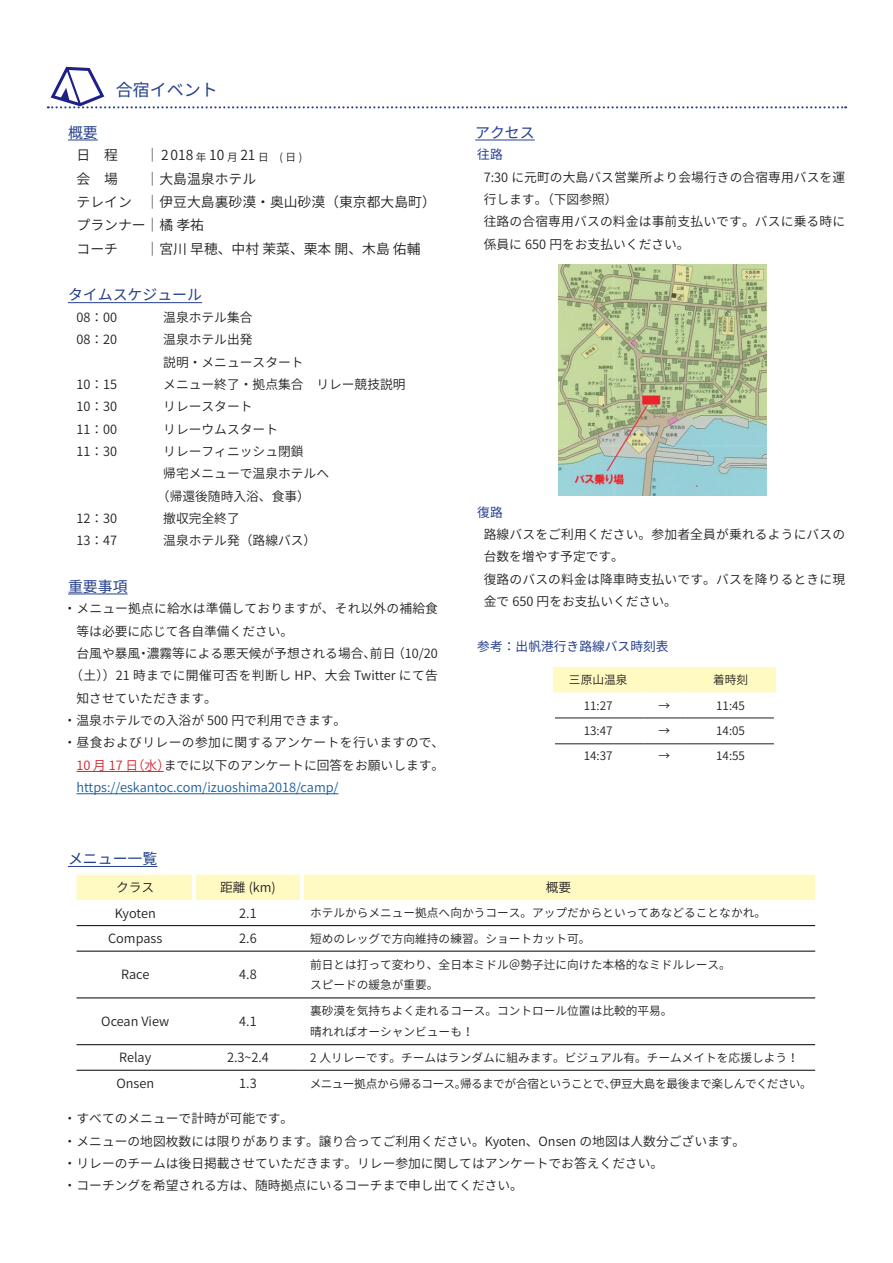
<style>
.page{position:relative;width:893px;height:1263px;background:#fff}
.page>*{position:absolute;margin:0;border:0;box-sizing:border-box;transform-origin:0 0}
.t1{font:16.95px "Source Han Sans JP";color:#253f8e}
.t2{font:14.85px "Source Han Sans JP";color:#253f8e}
.t3{font:13.8px/23.4px "Source Han Sans JP";color:#231f20}
.t4{font:12.75px/22.4px "Source Han Sans JP";color:#231f20}
.t5{font:12.75px "Source Han Sans JP";color:#175d9e}
.t6{font:12.75px "Source Han Sans JP";letter-spacing:.035em;color:#231f20}
.t7{font:12.75px "Source Han Sans JP";letter-spacing:.03em;color:#231f20}
.t8{font:12.75px "Source Han Sans JP";color:#253f8e}
.t9{font:11.7px/20.9px "Source Han Sans JP";color:#231f20}
.t10{font:11.7px "Source Han Sans JP";letter-spacing:-.05em;color:#231f20}
.s1{font-size:10.65px}
.s2{color:#d1232a}
</style>
<div class="page">
<hr style="left:68px;top:140px;width:30px;height:1px;background:#253f8e">
<hr style="left:68px;top:302px;width:134px;height:1px;background:#253f8e">
<hr style="left:68px;top:594px;width:60px;height:1px;background:#253f8e">
<hr style="left:77px;top:771px;width:87px;height:1px;background:#d1232a">
<hr style="left:77px;top:793px;width:262px;height:1px;background:#175d9e">
<svg style="left:48px;top:67px;width:798px;height:41px"></svg>
<hr style="left:475px;top:140px;width:60px;height:1px;background:#253f8e">
<div style="left:553px;top:667px;width:223px;height:25px;background:#fffac1"></div>
<hr style="left:555px;top:718px;width:89px;height:1px;background:#231f20">
<hr style="left:644px;top:718px;width:41px;height:1px;background:#231f20">
<hr style="left:685px;top:718px;width:89px;height:1px;background:#231f20">
<hr style="left:555px;top:743px;width:89px;height:1px;background:#231f20">
<hr style="left:644px;top:743px;width:41px;height:1px;background:#231f20">
<hr style="left:685px;top:743px;width:89px;height:1px;background:#231f20">
<img style="left:558px;top:264px;width:208px;height:232px">
<hr style="left:68px;top:866px;width:89px;height:1px;background:#253f8e">
<div style="left:77px;top:874px;width:738px;height:26px;background:#fffac1"></div>
<hr style="left:77px;top:925px;width:117px;height:1px;background:#000">
<hr style="left:194px;top:925px;width:108px;height:1px;background:#000">
<hr style="left:302px;top:925px;width:513px;height:1px;background:#000">
<hr style="left:77px;top:951px;width:117px;height:1px;background:#000">
<hr style="left:194px;top:951px;width:108px;height:1px;background:#000">
<hr style="left:302px;top:951px;width:513px;height:1px;background:#000">
<hr style="left:77px;top:998px;width:117px;height:1px;background:#000">
<hr style="left:194px;top:998px;width:108px;height:1px;background:#000">
<hr style="left:302px;top:998px;width:513px;height:1px;background:#000">
<hr style="left:77px;top:1044px;width:117px;height:1px;background:#000">
<hr style="left:194px;top:1044px;width:108px;height:1px;background:#000">
<hr style="left:302px;top:1044px;width:513px;height:1px;background:#000">
<hr style="left:77px;top:1070px;width:117px;height:1px;background:#000">
<hr style="left:194px;top:1070px;width:108px;height:1px;background:#000">
<hr style="left:302px;top:1070px;width:513px;height:1px;background:#000">
<hr style="left:192px;top:874px;width:4px;height:26px;background:#fff">
<hr style="left:300px;top:874px;width:4px;height:26px;background:#fff">
<h1 class="t1" style="left:116px;top:80px;width:104px">合宿イベント</h1>
<p class="t2" style="left:68px;top:124px;width:31px">概要</p>
<p class="t3" style="left:77px;top:144px;width:361px">日　程　　｜ 2 018 <span class="s1">年</span> 10 <span class="s1">月</span> 21 <span class="s1">日　( 日 )<br></span>会　場　　｜大島温泉ホテル<br>テレイン　｜伊豆大島裏砂漠・奥山砂漠（東京都大島町）プランナー｜橘孝祐<br>コーチ　　｜宮川早穂、中村茉菜、栗本開、木島佑輔</p>
<p class="t2" style="left:68px;top:287px;width:135px">タイムスケジュール</p>
<p class="t4" style="left:77px;top:306px;width:42px">08：00</p>
<p class="t4" style="left:163px;top:306px;width:91px">温泉ホテル集合</p>
<p class="t4" style="left:77px;top:329px;width:42px">08：20</p>
<p class="t4" style="left:163px;top:329px;width:142px">温泉ホテル出発<br>説明・メニュースタート</p>
<p class="t4" style="left:77px;top:373px;width:42px">10：15</p>
<p class="t4" style="left:163px;top:373px;width:244px">メニュー終了・拠点集合　リレー競技説明</p>
<p class="t4" style="left:77px;top:396px;width:42px">10：30</p>
<p class="t4" style="left:163px;top:396px;width:91px">リレースタート</p>
<p class="t4" style="left:77px;top:418px;width:42px">11：00</p>
<p class="t4" style="left:163px;top:418px;width:116px">リレーウムスタート</p>
<p class="t4" style="left:77px;top:440px;width:42px">11：30</p>
<p class="t4" style="left:163px;top:440px;width:142px">リレーフィニッシュ閉鎖</p>
<p class="t4" style="left:163px;top:463px;width:167px">帰宅メニューで温泉ホテルへ</p>
<p class="t4" style="left:157px;top:485px;width:155px">（帰還後随時入浴、食事）</p>
<p class="t4" style="left:77px;top:507px;width:42px">12：30</p>
<p class="t4" style="left:163px;top:507px;width:78px">撤収完全終了</p>
<p class="t4" style="left:77px;top:530px;width:42px">13：47</p>
<p class="t4" style="left:163px;top:530px;width:155px">温泉ホテル発（路線バス）</p>
<p class="t2" style="left:68px;top:578px;width:61px">重要事項</p>
<p class="t4" style="left:64px;top:598px;width:376px">・ メニュー拠点に給水は準備しておりますが、それ以外の補給食</p>
<p class="t4" style="left:77px;top:620px;width:218px">等は必要に応じて各自準備ください。</p>
<p class="t4" style="left:77px;top:642px;width:363px">台風や暴風・濃霧等による悪天候が予想される場合、前日（10/20</p>
<p class="t6" style="left:70px;top:668px;width:369px">（土））21 時までに開催可否を判断し HP、大会 Twitter にて告</p>
<p class="t4" style="left:77px;top:687px;width:142px">知させていただきます。</p>
<p class="t4" style="left:64px;top:709px;width:284px">・ 温泉ホテルでの入浴が 500 円で利用できます。</p>
<p class="t7" style="left:64px;top:735px;width:382px">・ 昼食およびリレーの参加に関するアンケートを行いますので、</p>
<p class="t4" style="left:77px;top:754px;width:369px"><span class="s2">10 月 17 日（水）</span>までに以下のアンケートに回答をお願いします。</p>
<p class="t5" style="left:77px;top:780px;width:264px">https://eskantoc.com/izuoshima2018/camp/</p>
<p class="t2" style="left:475px;top:124px;width:61px">アクセス</p>
<p class="t8" style="left:477px;top:147px;width:27px">往路</p>
<p class="t4" style="left:484px;top:166px;width:363px">7:30 に元町の大島バス営業所より会場行きの合宿専用バスを運行します。（下図参照）<br>往路の合宿専用バスの料金は事前支払いです。バスに乗る時に係員に 650 円をお支払いください。</p>
<p class="t8" style="left:477px;top:505px;width:27px">復路</p>
<p class="t4" style="left:484px;top:523px;width:363px">路線バスをご利用ください。参加者全員が乗れるようにバスの台数を増やす予定です。<br>復路のバスの料金は降車時支払いです。バスを降りるときに現金で 650 円をお支払いください。</p>
<p class="t8" style="left:477px;top:639px;width:193px">参考：出帆港行き路線バス時刻表</p>
<p class="t9" style="left:569px;top:670px;width:60px">三原山温泉</p>
<p class="t9" style="left:713px;top:670px;width:37px">着時刻</p>
<p class="t9" style="left:584px;top:695px;width:30px">11:27</p>
<p class="t9" style="left:659px;top:695px;width:13px">→</p>
<p class="t9" style="left:716px;top:695px;width:30px">11:45</p>
<p class="t9" style="left:584px;top:721px;width:30px">13:47</p>
<p class="t9" style="left:659px;top:721px;width:13px">→</p>
<p class="t9" style="left:716px;top:721px;width:30px">14:05</p>
<p class="t9" style="left:584px;top:745px;width:30px">14:37</p>
<p class="t9" style="left:658px;top:745px;width:13px">→</p>
<p class="t9" style="left:716px;top:745px;width:30px">14:55</p>
<p class="t2" style="left:68px;top:850px;width:91px">メニュー一覧</p>
<p class="t4" style="left:116px;top:877px;width:40px">クラス</p>
<p class="t4" style="left:220px;top:877px;width:57px">距離 (km)</p>
<p class="t4" style="left:546px;top:877px;width:27px">概要</p>
<p class="t4" style="left:115px;top:902px;width:43px">Kyoten</p>
<p class="t4" style="left:239px;top:902px;width:19px">2.1</p>
<p class="t9" style="left:310px;top:903px;width:458px">ホテルからメニュー拠点へ向かうコース。アップだからといってあなどることなかれ。</p>
<p class="t4" style="left:108px;top:928px;width:56px">Compass</p>
<p class="t4" style="left:239px;top:928px;width:19px">2.6</p>
<p class="t9" style="left:310px;top:928px;width:282px">短めのレッグで方向維持の練習。ショートカット可。</p>
<p class="t4" style="left:121px;top:964px;width:30px">Race</p>
<p class="t4" style="left:239px;top:964px;width:19px">4.8</p>
<p class="t9" style="left:310px;top:954px;width:422px">前日とは打って変わり、全日本ミドル＠勢子辻に向けた本格的なミドルレース。スピードの緩急が重要。</p>
<p class="t4" style="left:101px;top:1010px;width:69px">Ocean View</p>
<p class="t4" style="left:239px;top:1010px;width:19px">4.1</p>
<p class="t9" style="left:310px;top:1001px;width:364px">裏砂漠を気持ちよく走れるコース。コントロール位置は比較的平易。晴れればオーシャンビューも！</p>
<p class="t4" style="left:119px;top:1047px;width:34px">Relay</p>
<p class="t4" style="left:227px;top:1047px;width:43px">2.3~2.4</p>
<p class="t9" style="left:310px;top:1047px;width:490px">2 人リレーです。チームはランダムに組みます。ビジュアル有。チームメイトを応援しよう！</p>
<p class="t4" style="left:116px;top:1072px;width:39px">Onsen</p>
<p class="t4" style="left:239px;top:1072px;width:19px">1.3</p>
<p class="t10" style="left:310px;top:1077px;width:504px">メニュー拠点から帰るコース。帰るまでが合宿ということで、伊豆大島を最後まで楽しんでください。</p>
<p class="t4" style="left:64px;top:1108px;width:683px">・ すべてのメニューで計時が可能です。<br>・ メニューの地図枚数には限りがあります。譲り合ってご利用ください。Kyoten、Onsen の地図は人数分ございます。・ リレーのチームは後日掲載させていただきます。リレー参加に関してはアンケートでお答えください。<br>・ コーチングを希望される方は、随時拠点にいるコーチまで申し出てください。</p>
</div>
